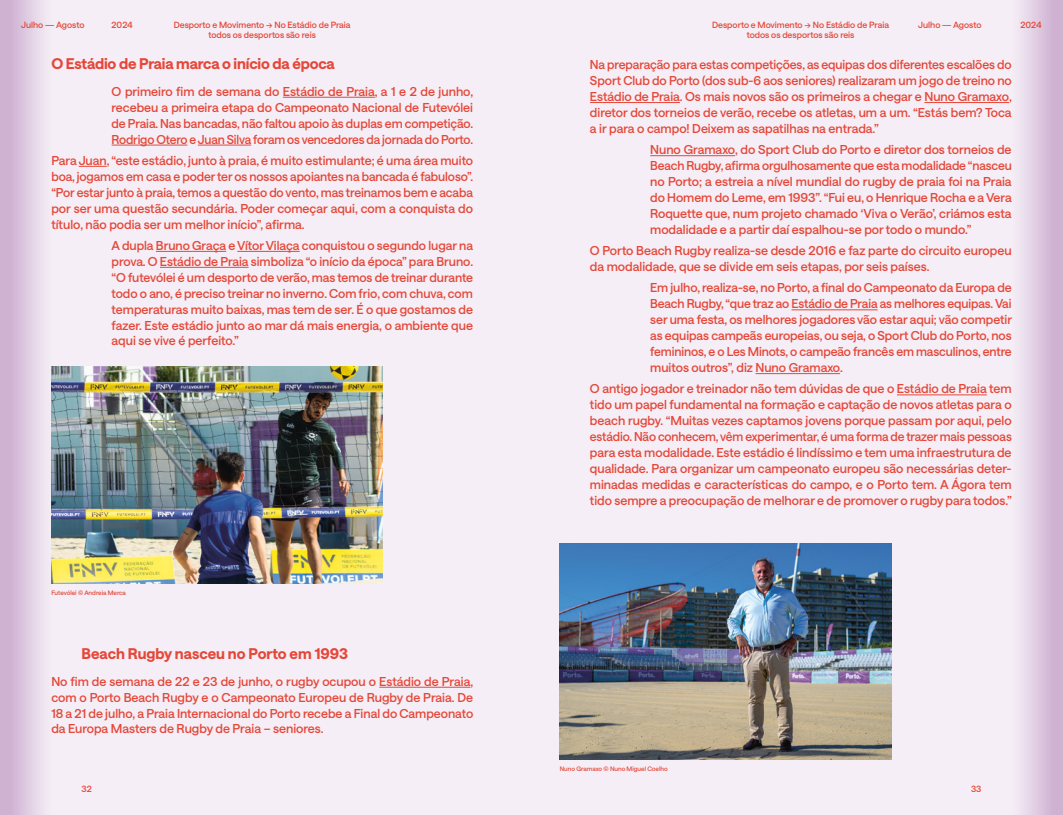
<style>
.page{position:relative;width:1063px;height:815px;background:#f5eef6}
.page>*{position:absolute;margin:0;border:0;box-sizing:border-box;transform-origin:0 0}
.Paragraph_Style_1{font:700 15px "Saans TRIAL";letter-spacing:-.01em;color:#e54738}
.Paragraph_Style_1-2{font:500 12.5px/16px "Saans TRIAL";color:#e54738;text-align:justify}
.t1{font:500 8.75px/10.5px "Saans TRIAL";color:#e54738;text-align:center}
.t2{font:500 6.25px "Saans TRIAL";color:#e54738}
</style>
<div class="page">
<svg style="left:0;top:0;width:142px;height:815px"></svg>
<svg style="left:921px;top:0;width:142px;height:815px"></svg>
<hr style="left:590px;top:102px;width:90px;height:1px;background:#e54738">
<hr style="left:924px;top:102px;width:85px;height:1px;background:#e54738">
<hr style="left:650px;top:155px;width:85px;height:1px;background:#e54738">
<hr style="left:792px;top:310px;width:86px;height:1px;background:#e54738">
<hr style="left:756px;top:373px;width:84px;height:1px;background:#e54738">
<hr style="left:897px;top:395px;width:90px;height:1px;background:#e54738">
<img style="left:560px;top:543px;width:331px;height:217px">
<hr style="left:283px;top:97px;width:92px;height:1px;background:#e54738">
<hr style="left:112px;top:145px;width:75px;height:1px;background:#e54738">
<hr style="left:198px;top:145px;width:53px;height:1px;background:#e54738">
<svg style="left:79px;top:166px;width:28px;height:1px"></svg>
<hr style="left:156px;top:251px;width:70px;height:1px;background:#e54738">
<hr style="left:237px;top:251px;width:63px;height:1px;background:#e54738">
<hr style="left:160px;top:267px;width:89px;height:1px;background:#e54738">
<hr style="left:379px;top:687px;width:91px;height:1px;background:#e54738">
<img style="left:51px;top:367px;width:332px;height:216px">
<p class="t1" style="left:21px;top:18px;width:65px">Julho — Agosto</p>
<p class="t1" style="left:918px;top:18px;width:65px">Julho — Agosto</p>
<p class="t1" style="left:112px;top:18px;width:23px">2024</p>
<p class="t1" style="left:174px;top:18px;width:178px">Desporto e Movimento → No Estádio de Praia todos os desportos são reis</p>
<p class="t1" style="left:712px;top:18px;width:178px">Desporto e Movimento → No Estádio de Praia</p>
<p class="t1" style="left:1021px;top:18px;width:23px">2024</p>
<p class="t1" style="left:747px;top:29px;width:109px">todos os desportos são reis</p>
<p class="Paragraph_Style_1-2" style="left:590px;top:56px;width:423px">Na preparação para estas competições, as equipas dos diferentes escalões do Sport Club do Porto (dos sub-6 aos seniores) realizaram um jogo de treino no Estádio de Praia. Os mais novos são os primeiros a chegar e Nuno Gramaxo, diretor dos torneios de verão, recebe os atletas, um a um. “Estás bem? Toca a ir para o campo! Deixem as sapatilhas na entrada.”</p>
<p class="Paragraph_Style_1-2" style="left:650px;top:141px;width:363px">Nuno Gramaxo, do Sport Club do Porto e diretor dos torneios de Beach Rugby, afirma orgulhosamente que esta modalidade “nasceu no Porto; a estreia a nível mundial do rugby de praia foi na Praia do Homem do Leme, em 1993”. “Fui eu, o Henrique Rocha e a Vera Roquette que, num projeto chamado ‘Viva o Verão’, criámos esta modalidade e a partir daí espalhou-se por todo o mundo.”</p>
<p class="Paragraph_Style_1-2" style="left:590px;top:242px;width:423px">O Porto Beach Rugby realiza-se desde 2016 e faz parte do circuito europeu da modalidade, que se divide em seis etapas, por seis países.</p>
<p class="Paragraph_Style_1-2" style="left:650px;top:279px;width:363px">Em julho, realiza-se, no Porto, a final do Campeonato da Europa de Beach Rugby, “que traz ao Estádio de Praia as melhores equipas. Vai ser uma festa, os melhores jogadores vão estar aqui; vão competir as equipas campeãs europeias, ou seja, o Sport Club do Porto, nos femininos, e o Les Minots, o campeão francês em masculinos, entre muitos outros”, diz Nuno Gramaxo.</p>
<p class="Paragraph_Style_1-2" style="left:590px;top:380px;width:423px">O antigo jogador e treinador não tem dúvidas de que o Estádio de Praia tem tido um papel fundamental na formação e captação de novos atletas para o beach rugby. “Muitas vezes captamos jovens porque passam por aqui, pelo estádio. Não conhecem, vêm experimentar, é uma forma de trazer mais pessoas para esta modalidade. Este estádio é lindíssimo e tem uma infraestrutura de qualidade. Para organizar um campeonato europeu são necessárias deter&shy;minadas medidas e características do campo, e o Porto tem. A Ágora tem tido sempre a preocupação de melhorar e de promover o rugby para todos.”</p>
<p class="Paragraph_Style_1" style="left:51px;top:53px;width:285px">O Estádio de Praia marca o início da época</p>
<p class="Paragraph_Style_1-2" style="left:112px;top:82px;width:363px">O primeiro fim de semana do Estádio de Praia, a 1 e 2 de junho, recebeu a primeira etapa do Campeonato Nacional de Futevólei de Praia. Nas bancadas, não faltou apoio às duplas em competição.<br>Rodrigo Otero e Juan Silva foram os vencedores da jornada do Porto.</p>
<p class="Paragraph_Style_1-2" style="left:51px;top:151px;width:423px">Para Juan, “este estádio, junto à praia, é muito estimulante; é uma área muito boa, jogamos em casa e poder ter os nossos apoiantes na bancada é fabuloso”. “Por estar junto à praia, temos a questão do vento, mas treinamos bem e acaba por ser uma questão secundária. Poder começar aqui, com a conquista do título, não podia ser um melhor início”, afirma.</p>
<p class="Paragraph_Style_1-2" style="left:112px;top:236px;width:363px">A dupla Bruno Graça e Vítor Vilaça conquistou o segundo lugar na prova. O Estádio de Praia simboliza “o início da época” para Bruno. “O futevólei é um desporto de verão, mas temos de treinar durante todo o ano, é preciso treinar no inverno. Com frio, com chuva, com temperaturas muito baixas, mas tem de ser. É o que gostamos de fazer. Este estádio junto ao mar dá mais energia, o ambiente que aqui se vive é perfeito.”</p>
<p class="t2" style="left:51px;top:588px;width:76px">Futevólei © Andreia Merca</p>
<p class="Paragraph_Style_1" style="left:81px;top:643px;width:268px">Beach Rugby nasceu no Porto em 1993</p>
<p class="Paragraph_Style_1-2" style="left:51px;top:672px;width:423px">No fim de semana de 22 e 23 de junho, o rugby ocupou o Estádio de Praia, com o Porto Beach Rugby e o Campeonato Europeu de Rugby de Praia. De 18 a 21 de julho, a Praia Internacional do Porto recebe a Final do Campeonato da Europa Masters de Rugby de Praia – seniores.</p>
<p class="t1" style="left:81px;top:783px;width:12px">32</p>
<p class="t2" style="left:560px;top:764px;width:109px">Nuno Gramaxo © Nuno Miguel Coelho</p>
<p class="t1" style="left:971px;top:783px;width:12px">33</p>
</div>
